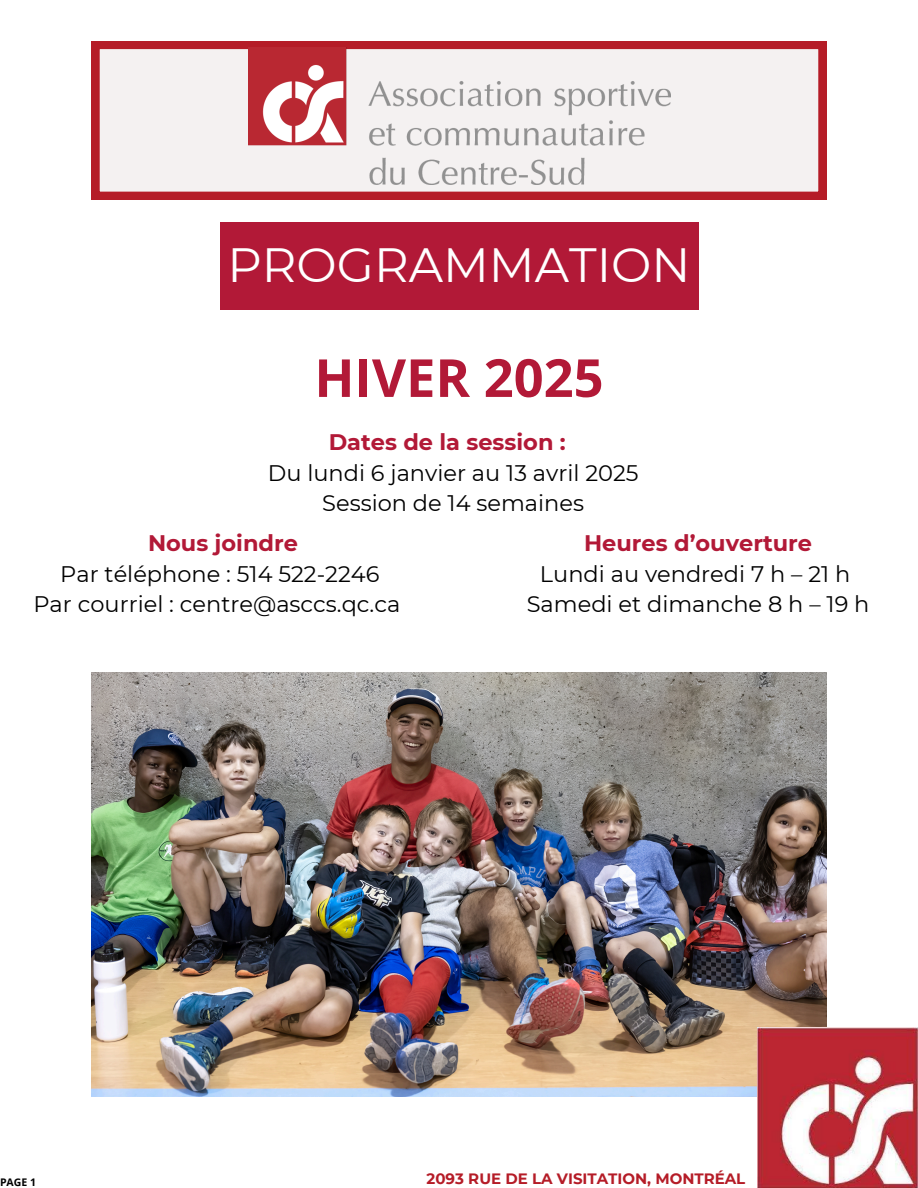
<style>
.page{position:relative;width:918px;height:1188px;background:#fff}
.page>*{position:absolute;margin:0;border:0;box-sizing:border-box;transform-origin:0 0}
.t1{font:700 52.5px "Open Sans";color:#b21937}
.t2{font:48px "Montserrat";color:#fff}
.t3{font:22.5px/30.3px "Montserrat";color:#000;text-align:center}
.t4{font:700 15px "Montserrat";color:#b51c27}
.t5{font:700 10.5px "Open Sans";color:#000}
.s1{font-weight:700;color:#b21937}
</style>
<div class="page">
<svg style="left:92px;top:41px;width:734px;height:159px"></svg>
<div style="left:220px;top:222px;width:478px;height:87px;background:#b21937"></div>
<img style="left:248px;top:47px;width:422px;height:137px">
<img style="left:92px;top:672px;width:734px;height:424px">
<img style="left:757px;top:1027px;width:161px;height:161px">
<h2 class="t2" style="left:228px;top:235px;width:464px">PROGRAMMATION</h2>
<p class="t1" style="left:314px;top:341px;width:291px">HIVER 2025</p>
<h1 class="t3" style="left:268px;top:427px;width:372px"><span class="s1">Dates de la session :<br></span>Du lundi 6 janvier au 13 avril 2025<br>Session de 14 semaines</h1>
<h3 class="t3" style="left:33px;top:528px;width:368px"><span class="s1">Nous joindre<br></span>Par téléphone : 514 522-2246<br>Par courriel : centre@asccs.qc.ca</h3>
<h3 class="t3" style="left:527px;top:528px;width:344px"><span class="s1">Heures d’ouverture<br></span>Lundi au vendredi 7 h – 21 h<br>Samedi et dimanche 8 h – 19 h</h3>
<p class="t5" style="left:0;top:1174px;width:38px">PAGE 1</p>
<h3 class="t4" style="left:427px;top:1169px;width:320px">2093 RUE DE LA VISITATION, MONTRÉAL</h3>
</div>
